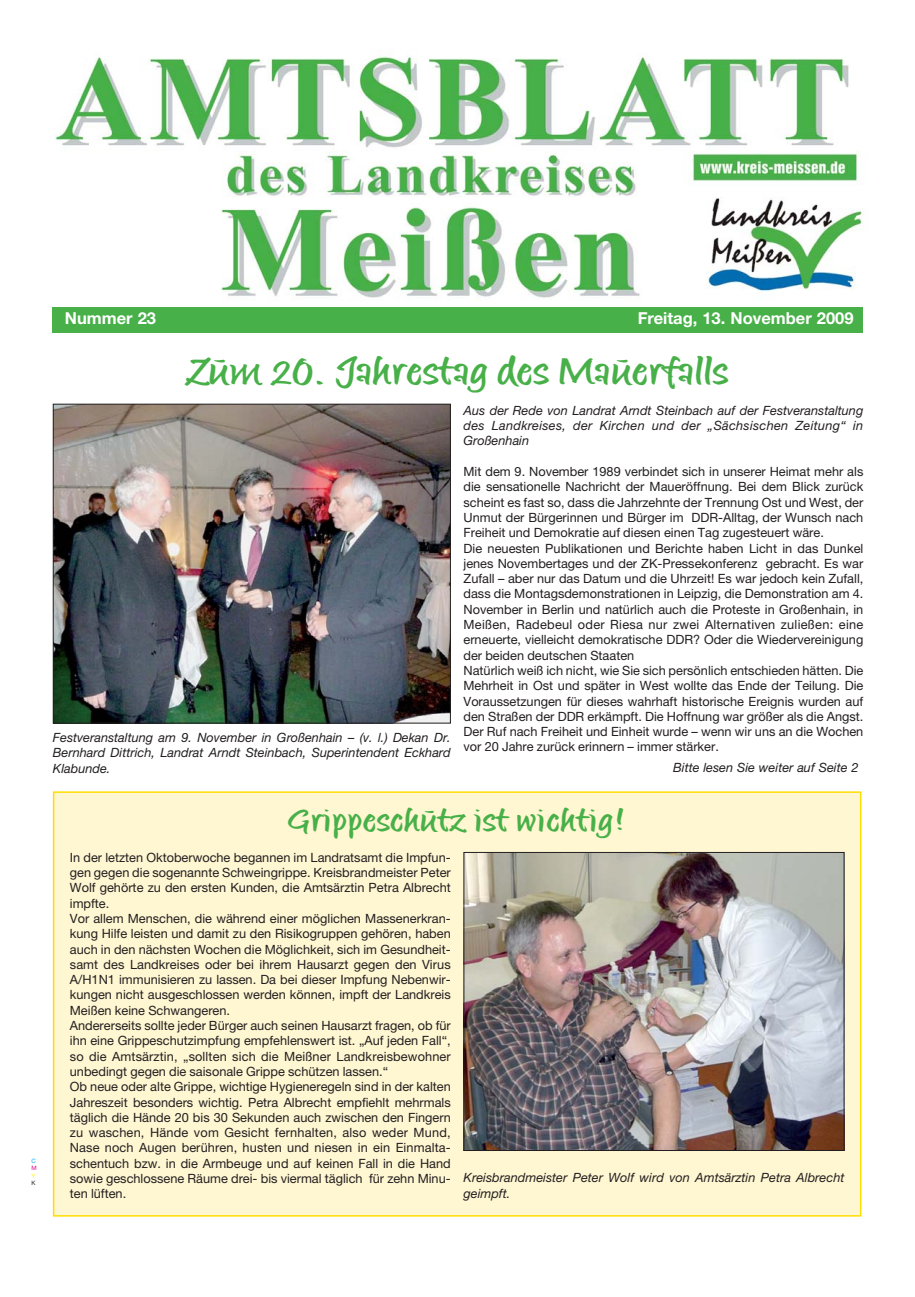
<style>
.page{position:relative;width:915px;height:1297px;background:#fff}
.page>*{position:absolute;margin:0;border:0;box-sizing:border-box;transform-origin:0 0}
.t1{font:36px "Matthia LT";color:#48b048;scale:1.35 1}
.t2{font:30px "Matthia LT";color:#48b048;scale:1.35 1}
.t3{font:700 16.5px "Helvetica Neue";color:#fff}
.t4{font:12.75px/15.3px "Helvetica Neue";color:#231f20}
.t5{font:italic 12.75px/15.3px "Helvetica Neue";color:#231f20;text-align:justify}
.t6{font:6px "Helvetica Neue";color:#00adef}
.t7{font:6px "Helvetica Neue";color:#ec008c}
.t8{font:6px "Helvetica Neue";color:#fff200}
.t9{font:6px "Helvetica Neue";color:#231f20}
</style>
<div class="page">
<div style="left:54px;top:792px;width:806px;height:424px;background:#fff6d2"></div>
<div style="left:53px;top:791px;width:808px;height:425px;border:2px solid #fd0"></div>
<div style="left:53px;top:307px;width:809px;height:25px;background:#48b048"></div>
<img style="left:55px;top:55px;width:808px;height:245px">
<div style="left:34px;top:153px;width:160px;height:149px;background:#fff"></div>
<img style="left:55px;top:406px;width:393px;height:315px">
<div style="left:53px;top:404px;width:397px;height:319px;border:1px solid #231f20"></div>
<img style="left:465px;top:854px;width:377px;height:295px">
<div style="left:463px;top:852px;width:381px;height:299px;border:1px solid #231f20"></div>
<p class="t6" style="left:31px;top:1159px;width:6px">C</p>
<p class="t7" style="left:31px;top:1166px;width:7px">M</p>
<p class="t8" style="left:31px;top:1173px;width:5px">Y</p>
<p class="t9" style="left:31px;top:1180px;width:6px">K</p>
<p class="t3" style="left:65px;top:312px;width:93px">Nummer 23</p>
<p class="t3" style="left:637px;top:312px;width:217px">Freitag, 13. November 2009</p>
<h1 class="t1" style="left:187px;top:356px;width:402px">Zum 20. Jahrestag des Mauerfalls</h1>
<p class="t5" style="left:53px;top:731px;width:399px">Festveranstaltung am 9. November in Großenhain – (v. l.) Dekan Dr.<br>Bernhard Dittrich, Landrat Arndt Steinbach, Superintendent Eckhard Klabunde.</p>
<p class="t5" style="left:463px;top:404px;width:401px">Aus der Rede von Landrat Arndt Steinbach auf der Festveranstaltung des Landkreises, der Kirchen und der „Sächsischen Zeitung“ in Großenhain</p>
<p class="t4" style="left:463px;top:465px;width:401px">Mit dem 9. November 1989 verbindet sich in unserer Heimat mehr als die sensationelle Nachricht der Maueröffnung. Bei dem Blick zurück scheint es fast so, dass die Jahrzehnte der Trennung Ost und West, der Unmut der Bürgerinnen und Bürger im DDR-Alltag, der Wunsch nach Freiheit und Demokratie auf diesen einen Tag zugesteuert wäre.<br>Die neuesten Publikationen und Berichte haben Licht in das Dunkel jenes Novembertages und der ZK-Pressekonferenz gebracht. Es war Zufall – aber nur das Datum und die Uhrzeit! Es war jedoch kein Zufall, dass die Montagsdemonstrationen in Leipzig, die Demonstration am 4.<br>November in Berlin und natürlich auch die Proteste in Großenhain, in Meißen, Radebeul oder Riesa nur zwei Alternativen zuließen: eine erneuerte, vielleicht demokratische DDR? Oder die Wiedervereinigung der beiden deutschen Staaten<br>Natürlich weiß ich nicht, wie Sie sich persönlich entschieden hätten. Die Mehrheit in Ost und später in West wollte das Ende der Teilung. Die Voraussetzungen für dieses wahrhaft historische Ereignis wurden auf den Straßen der DDR erkämpft. Die Hoffnung war größer als die Angst.<br>Der Ruf nach Freiheit und Einheit wurde – wenn wir uns an die Wochen vor 20 Jahre zurück erinnern – immer stärker.</p>
<p class="t5" style="left:672px;top:761px;width:187px">Bitte lesen Sie weiter auf Seite 2</p>
<h2 class="t2" style="left:287px;top:807px;width:253px">Grippeschutz ist wichtig!</h2>
<p class="t4" style="left:70px;top:851px;width:382px">In der letzten Oktoberwoche begannen im Landratsamt die Impfun&shy;gen gegen die sogenannte Schweingrippe. Kreisbrandmeister Peter Wolf gehörte zu den ersten Kunden, die Amtsärztin Petra Albrecht impfte.<br>Vor allem Menschen, die während einer möglichen Massenerkran&shy;kung Hilfe leisten und damit zu den Risikogruppen gehören, haben auch in den nächsten Wochen die Möglichkeit, sich im Gesundheit&shy;samt des Landkreises oder bei ihrem Hausarzt gegen den Virus A/H1N1 immunisieren zu lassen. Da bei dieser Impfung Nebenwir&shy;kungen nicht ausgeschlossen werden können, impft der Landkreis Meißen keine Schwangeren.<br>Andererseits sollte jeder Bürger auch seinen Hausarzt fragen, ob für ihn eine Grippeschutzimpfung empfehlenswert ist. „Auf jeden Fall“, so die Amtsärztin, „sollten sich die Meißner Landkreisbewohner unbedingt gegen die saisonale Grippe schützen lassen.“<br>Ob neue oder alte Grippe, wichtige Hygieneregeln sind in der kalten Jahreszeit besonders wichtig. Petra Albrecht empfiehlt mehrmals täglich die Hände 20 bis 30 Sekunden auch zwischen den Fingern zu waschen, Hände vom Gesicht fernhalten, also weder Mund, Nase noch Augen berühren, husten und niesen in ein Einmalta&shy;schentuch bzw. in die Armbeuge und auf keinen Fall in die Hand sowie geschlossene Räume drei- bis viermal täglich für zehn Minu&shy;ten lüften.</p>
<p class="t5" style="left:463px;top:1171px;width:382px">Kreisbrandmeister Peter Wolf wird von Amtsärztin Petra Albrecht geimpft.</p>
</div>
